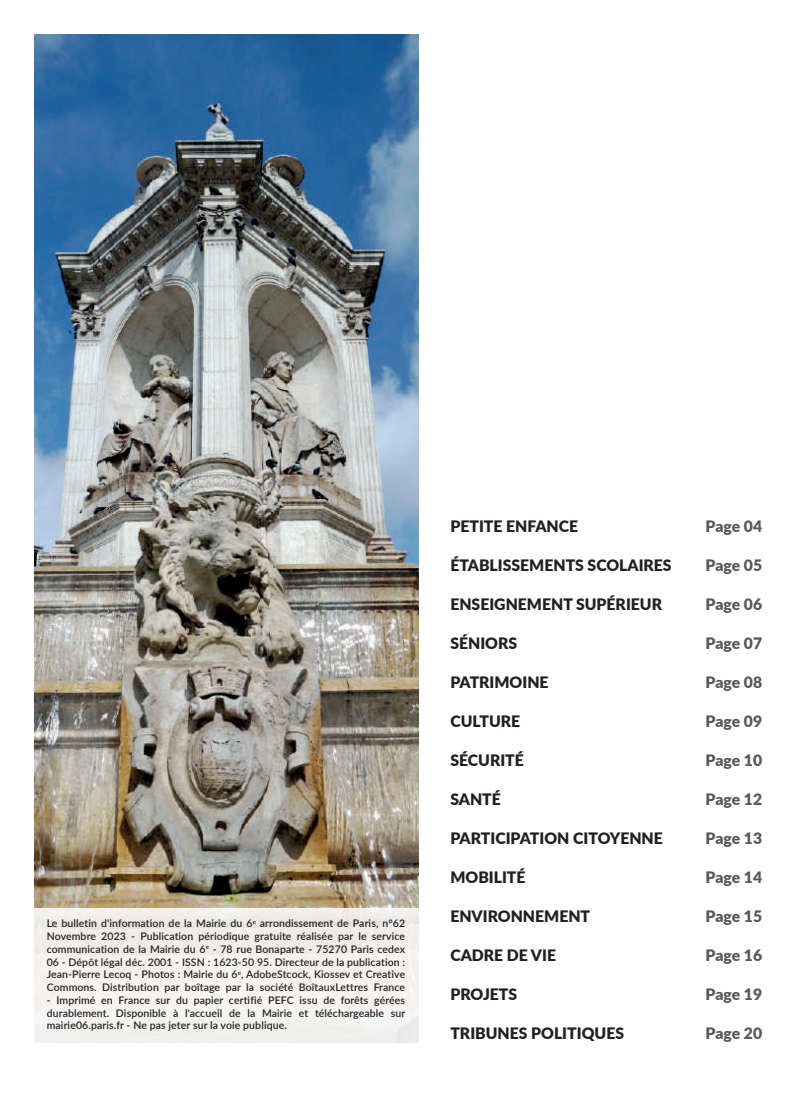
<style>
.page{position:relative;width:808px;height:1106px;background:#fff}
.page>*{position:absolute;margin:0;border:0;box-sizing:border-box;transform-origin:0 0}
.t1{font:900 15.75px "Lato";color:#231f20}
.t2{font:900 15.75px "Lato";letter-spacing:-.005em;color:#57585a}
.t3{font:600 10.5px/12.8px "Lato";letter-spacing:.01em;color:#231f20;text-align:justify}
</style>
<div class="page">
<img style="left:34px;top:34px;width:385px;height:1009px">
<p class="t3" style="left:47px;top:916px;width:360px">Le bulletin d'information de la Mairie du 6<sup>e</sup> arrondissement de Paris, n°62<br>Novembre 2023 - Publication périodique gratuite réalisée par le service communication de la Mairie du 6<sup>e</sup> - 78 rue Bonaparte - 75270 Paris cedex 06 - Dépôt légal déc. 2001 - ISSN : 1623-50 95. Directeur de la publication :<br>Jean-Pierre Lecoq - Photos : Mairie du 6<sup>e</sup>, AdobeStcock, Kiossev et Creative Commons. Distribution par boîtage par la société BoîtauxLettres France</p>
<p class="t3" style="left:47px;top:993px;width:360px">- Imprimé en France sur du papier certifié PEFC issu de forêts gérées durablement. Disponible à l'accueil de la Mairie et téléchargeable sur mairie06.paris.fr - Ne pas jeter sur la voie publique.</p>
<h1 class="t1" style="left:450px;top:514px;width:129px">PETITE ENFANCE</h1>
<h1 class="t2" style="left:705px;top:514px;width:58px">Page 04</h1>
<h1 class="t1" style="left:450px;top:553px;width:223px">ÉTABLISSEMENTS SCOLAIRES</h1>
<h1 class="t2" style="left:705px;top:553px;width:58px">Page 05</h1>
<h1 class="t1" style="left:450px;top:592px;width:213px">ENSEIGNEMENT SUPÉRIEUR</h1>
<h1 class="t2" style="left:705px;top:592px;width:58px">Page 06</h1>
<h1 class="t1" style="left:450px;top:631px;width:68px">SÉNIORS</h1>
<h1 class="t2" style="left:705px;top:631px;width:58px">Page 07</h1>
<h1 class="t1" style="left:450px;top:670px;width:100px">PATRIMOINE</h1>
<h1 class="t2" style="left:705px;top:670px;width:58px">Page 08</h1>
<h1 class="t1" style="left:450px;top:709px;width:71px">CULTURE</h1>
<h1 class="t2" style="left:705px;top:709px;width:58px">Page 09</h1>
<h1 class="t1" style="left:450px;top:748px;width:75px">SÉCURITÉ</h1>
<h1 class="t2" style="left:705px;top:748px;width:58px">Page 10</h1>
<h1 class="t1" style="left:450px;top:787px;width:52px">SANTÉ</h1>
<h1 class="t2" style="left:705px;top:787px;width:58px">Page 12</h1>
<h1 class="t1" style="left:450px;top:826px;width:214px">PARTICIPATION CITOYENNE</h1>
<h1 class="t2" style="left:705px;top:826px;width:58px">Page 13</h1>
<h1 class="t1" style="left:450px;top:865px;width:77px">MOBILITÉ</h1>
<h1 class="t2" style="left:705px;top:865px;width:58px">Page 14</h1>
<h1 class="t1" style="left:450px;top:904px;width:141px">ENVIRONNEMENT</h1>
<h1 class="t2" style="left:705px;top:904px;width:58px">Page 15</h1>
<h1 class="t1" style="left:450px;top:943px;width:107px">CADRE DE VIE</h1>
<h1 class="t2" style="left:705px;top:943px;width:58px">Page 16</h1>
<h1 class="t1" style="left:450px;top:982px;width:68px">PROJETS</h1>
<h1 class="t2" style="left:705px;top:982px;width:58px">Page 19</h1>
<h1 class="t1" style="left:450px;top:1021px;width:175px">TRIBUNES POLITIQUES</h1>
<h1 class="t2" style="left:705px;top:1021px;width:58px">Page 20</h1>
</div>
